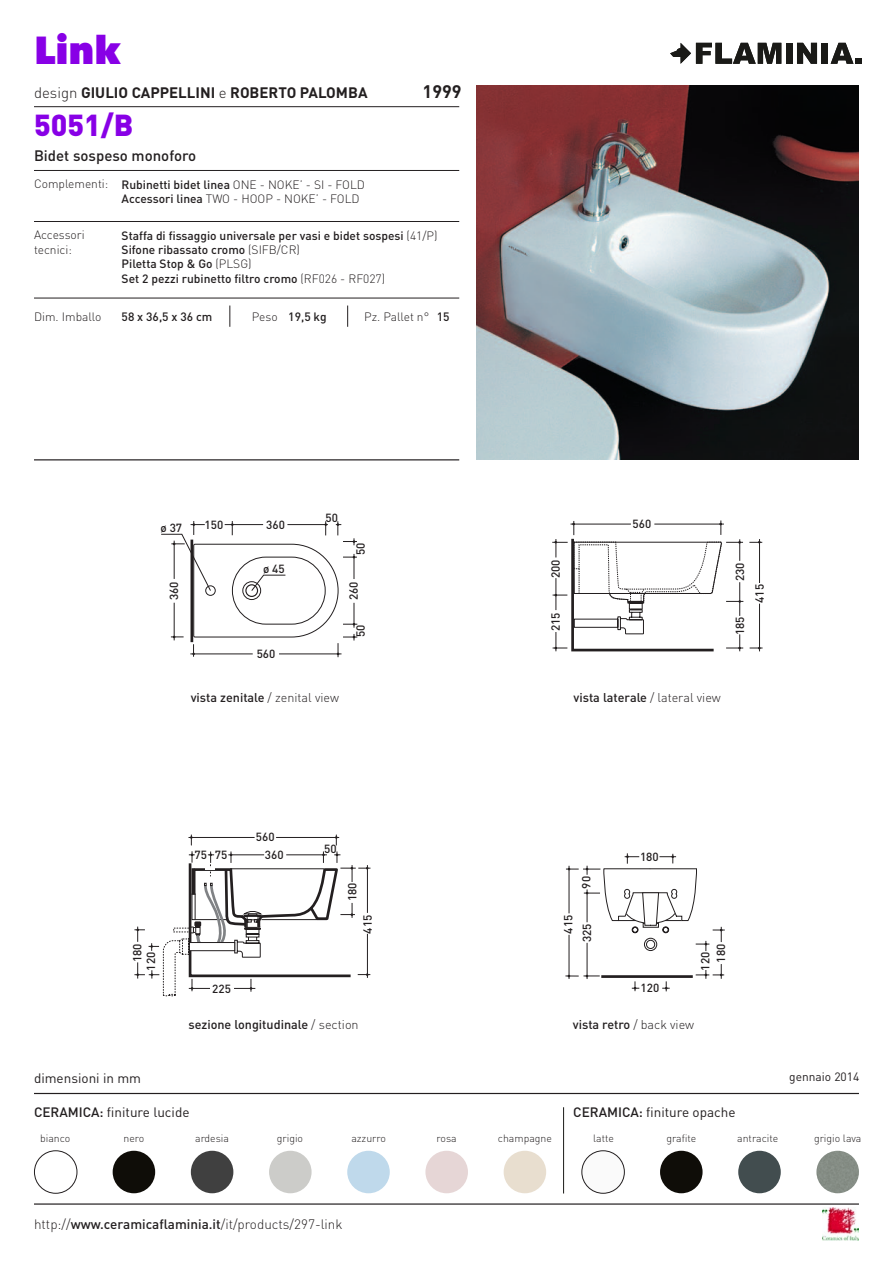
<style>
.page{position:relative;width:893px;height:1263px;background:#fff}
.page>*{position:absolute;margin:0;border:0;box-sizing:border-box;transform-origin:0 0}
.t1{font:800 39px "Avenir Next LT Pro";color:#8800e6}
.t2{font:900 30px "DIN";color:#8800e6}
.t3{font:700 18px "DIN";color:#231f20}
.t4{font:700 15px "DIN";color:#231f20}
.t5{font:500 15px "DIN";color:#231f20}
.t6{font:13.5px "DIN";color:#231f20}
.t7{font:300 13.5px "DIN";color:#231f20}
.t8{font:500 12.6px "DIN";color:#231f20}
.t9{font:500 12px/14.4px "DIN";color:#231f20}
.t10{font:300 12px/14.4px "DIN";color:#231f20}
.t11{font:12px "DIN";color:#231f20}
.t12{font:500 11.7px/18.8px "DIN";color:#231f20}
.t13{font:300 10.5px "DIN";color:#231f20}
.s1{font-weight:300}
.s2{font-weight:500}
</style>
<div class="page">
<hr style="left:34px;top:1203px;width:825px;height:2px;background:#231f20">
<img style="left:822px;top:1208px;width:37px;height:32px">
<hr style="left:34px;top:459px;width:425px;height:1px;background:#231f20">
<hr style="left:34px;top:106px;width:425px;height:1px;background:#231f20">
<hr style="left:34px;top:170px;width:425px;height:1px;background:#231f20">
<div style="left:34px;top:1150px;width:43px;height:43px;border:1px solid #231f20;border-radius:50%"></div>
<div style="left:113px;top:1151px;width:42px;height:42px;background:#0f0d08;border-radius:50%"></div>
<div style="left:191px;top:1151px;width:42px;height:42px;background:#404040;border-radius:50%"></div>
<div style="left:269px;top:1151px;width:43px;height:42px;background:#ccccc9;border-radius:50%"></div>
<div style="left:347px;top:1151px;width:43px;height:42px;background:#bfd9eb;border-radius:50%"></div>
<div style="left:425px;top:1151px;width:43px;height:42px;background:#e6d6d6;border-radius:50%"></div>
<div style="left:504px;top:1151px;width:42px;height:42px;background:#e8decf;border-radius:50%"></div>
<div style="left:582px;top:1151px;width:42px;height:42px;background:#fafafa;border-radius:50%"></div>
<div style="left:582px;top:1150px;width:43px;height:43px;border:1px solid #231f20;border-radius:50%"></div>
<div style="left:660px;top:1151px;width:43px;height:42px;background:#0f0d08;border-radius:50%"></div>
<div style="left:738px;top:1151px;width:43px;height:42px;background:#424d4f;border-radius:50%"></div>
<img style="left:816px;top:1151px;width:43px;height:42px;border-radius:21px">
<hr style="left:563px;top:1107px;width:1px;height:86px;background:#1a1a17">
<hr style="left:34px;top:1093px;width:825px;height:1px;background:#231f20">
<svg style="left:161px;top:521px;width:196px;height:136px"></svg>
<hr style="left:191px;top:540px;width:2px;height:102px;background:#231f20">
<hr style="left:759px;top:604px;width:1px;height:47px;background:#231f20">
<hr style="left:759px;top:539px;width:1px;height:44px;background:#231f20">
<svg style="left:749px;top:541px;width:13px;height:2px"></svg>
<svg style="left:750px;top:647px;width:13px;height:2px"></svg>
<svg style="left:552px;top:520px;width:191px;height:131px"></svg>
<hr style="left:569px;top:935px;width:1px;height:44px;background:#231f20">
<hr style="left:587px;top:943px;width:1px;height:36px;background:#231f20">
<svg style="left:565px;top:975px;width:35px;height:2px"></svg>
<hr style="left:601px;top:975px;width:92px;height:3px;background:#231f20">
<svg style="left:696px;top:964px;width:28px;height:15px"></svg>
<svg style="left:662px;top:981px;width:8px;height:10px"></svg>
<svg style="left:632px;top:981px;width:7px;height:10px"></svg>
<svg style="left:566px;top:853px;width:159px;height:98px"></svg>
<svg style="left:134px;top:851px;width:236px;height:146px"></svg>
<hr style="left:276px;top:837px;width:63px;height:1px;background:#231f20">
<hr style="left:189px;top:837px;width:65px;height:1px;background:#231f20">
<svg style="left:335px;top:835px;width:3px;height:10px"></svg>
<svg style="left:190px;top:835px;width:3px;height:10px"></svg>
<img style="left:476px;top:85px;width:383px;height:374px">
<hr style="left:34px;top:221px;width:425px;height:1px;background:#231f20">
<hr style="left:34px;top:298px;width:425px;height:1px;background:#231f20">
<svg style="left:670px;top:43px;width:111px;height:21px"></svg>
<div style="left:786px;top:43px;width:6px;height:21px;background:#1a1a17"></div>
<svg style="left:797px;top:43px;width:20px;height:21px"></svg>
<div style="left:822px;top:43px;width:6px;height:21px;background:#1a1a17"></div>
<svg style="left:831px;top:43px;width:30px;height:21px"></svg>
<svg style="left:230px;top:305px;width:1px;height:22px"></svg>
<svg style="left:347px;top:305px;width:1px;height:22px"></svg>
<h1 class="t1" style="left:34px;top:26px;width:88px">Link</h1>
<p class="t4" style="left:34px;top:82px;width:335px"><span class="s1">design</span> GIULIO CAPPELLINI <span class="s1">e</span> ROBERTO PALOMBA</p>
<h3 class="t3" style="left:423px;top:79px;width:41px">1999</h3>
<h2 class="t2" style="left:34px;top:105px;width:101px">5051/B</h2>
<p class="t5" style="left:34px;top:146px;width:164px">Bidet sospeso monoforo</p>
<p class="t10" style="left:122px;top:177px;width:245px"><span class="s2">Rubinetti bidet linea</span> On e - No ke’ - Si - Fo ld<br><span class="s2">Accessori linea</span> TWO - HOOP - No ke’ - Fo ld</p>
<p class="t9" style="left:122px;top:228px;width:317px">Staffa di fissaggio universale per vasi e bidet sospesi <span class="s1">(41/P)<br></span>Sifone ribassato cromo <span class="s1">(SIFB/CR)<br></span>Piletta Stop &amp; Go <span class="s1">(PLSG)<br></span>Set 2 pezzi rubinetto filtro cromo <span class="s1">(RF026 - RF027)</span></p>
<p class="t10" style="left:34px;top:177px;width:76px">Complementi:</p>
<p class="t10" style="left:34px;top:228px;width:52px">Accessori tecnici:</p>
<p class="t10" style="left:34px;top:309px;width:69px">Dim. Imballo</p>
<p class="t9" style="left:122px;top:309px;width:92px">58 x 36,5 x 36 cm</p>
<p class="t9" style="left:252px;top:309px;width:76px"><span class="s1">Peso</span> 19,5 kg</p>
<p class="t10" style="left:364px;top:309px;width:87px">Pz. Pallet n° <span class="s2">15</span></p>
<p class="t12" style="left:161px;top:518px;width:23px">ø 37</p>
<p class="t12" style="left:205px;top:515px;width:20px">150</p>
<p class="t12" style="left:266px;top:515px;width:20px">360</p>
<p class="t12" style="left:263px;top:559px;width:23px">ø 45</p>
<p class="t12" style="left:326px;top:508px;width:14px">50</p>
<p class="t12" style="left:351px;top:555px;width:14px;rotate:-90deg">50</p>
<p class="t12" style="left:164px;top:600px;width:20px;rotate:-90deg">360</p>
<p class="t12" style="left:344px;top:600px;width:20px;rotate:-90deg">260</p>
<p class="t12" style="left:257px;top:644px;width:20px">560</p>
<p class="t12" style="left:351px;top:637px;width:14px;rotate:-90deg">50</p>
<p class="t12" style="left:546px;top:578px;width:20px;rotate:-90deg">200</p>
<p class="t12" style="left:546px;top:631px;width:20px;rotate:-90deg">215</p>
<p class="t12" style="left:633px;top:514px;width:20px">560</p>
<p class="t8" style="left:191px;top:689px;width:150px">vista zenitale <span class="s1">/ zenital view</span></p>
<p class="t8" style="left:573px;top:689px;width:149px">vista laterale <span class="s1">/ lateral view</span></p>
<p class="t12" style="left:730px;top:581px;width:20px;rotate:-90deg">230</p>
<p class="t12" style="left:730px;top:635px;width:20px;rotate:-90deg">185</p>
<p class="t12" style="left:750px;top:603px;width:20px;rotate:-90deg">415</p>
<p class="t12" style="left:128px;top:962px;width:20px;rotate:-90deg">180</p>
<p class="t12" style="left:141px;top:970px;width:20px;rotate:-90deg">120</p>
<p class="t12" style="left:256px;top:827px;width:20px">560</p>
<p class="t12" style="left:194px;top:845px;width:34px">75 75</p>
<p class="t12" style="left:265px;top:845px;width:20px">360</p>
<p class="t12" style="left:212px;top:979px;width:20px">225</p>
<p class="t12" style="left:324px;top:839px;width:14px">50</p>
<p class="t12" style="left:342px;top:901px;width:20px;rotate:-90deg">180</p>
<p class="t12" style="left:358px;top:933px;width:20px;rotate:-90deg">415</p>
<p class="t12" style="left:576px;top:889px;width:14px;rotate:-90deg">90</p>
<p class="t12" style="left:559px;top:942px;width:29px;text-indent:9px;rotate:-90deg">415<br>325</p>
<p class="t12" style="left:640px;top:847px;width:20px">180</p>
<p class="t12" style="left:641px;top:978px;width:20px">120</p>
<p class="t12" style="left:697px;top:962px;width:20px;line-height:15.8px;text-indent:-8px;rotate:-90deg">120<br>180</p>
<p class="t8" style="left:188px;top:1017px;width:172px">sezione longitudinale <span class="s1">/ section</span></p>
<p class="t8" style="left:573px;top:1017px;width:123px">vista retro <span class="s1">/ back view</span></p>
<p class="t6" style="left:34px;top:1069px;width:109px">dimensioni in mm</p>
<p class="t11" style="left:789px;top:1069px;width:72px">gennaio 2014</p>
<p class="t6" style="left:34px;top:1103px;width:157px"><span class="s2">Ceramica:</span> finiture lucide</p>
<p class="t6" style="left:573px;top:1103px;width:164px"><span class="s2">Ceramica:</span> finiture opache</p>
<p class="t13" style="left:40px;top:1132px;width:32px">bianco</p>
<p class="t13" style="left:124px;top:1132px;width:22px">nero</p>
<p class="t13" style="left:195px;top:1132px;width:35px">ardesia</p>
<p class="t13" style="left:277px;top:1132px;width:28px">grigio</p>
<p class="t13" style="left:351px;top:1132px;width:36px">azzurro</p>
<p class="t13" style="left:437px;top:1132px;width:22px">rosa</p>
<p class="t13" style="left:498px;top:1132px;width:55px">champagne</p>
<p class="t13" style="left:593px;top:1132px;width:22px">latte</p>
<p class="t13" style="left:666px;top:1132px;width:31px">grafite</p>
<p class="t13" style="left:737px;top:1132px;width:43px">antracite</p>
<p class="t13" style="left:814px;top:1132px;width:49px">grigio lava</p>
<p class="t7" style="left:34px;top:1216px;width:310px">http://<span class="s2">www.ceramicaflaminia.it</span>/it/products/297-link</p>
</div>
